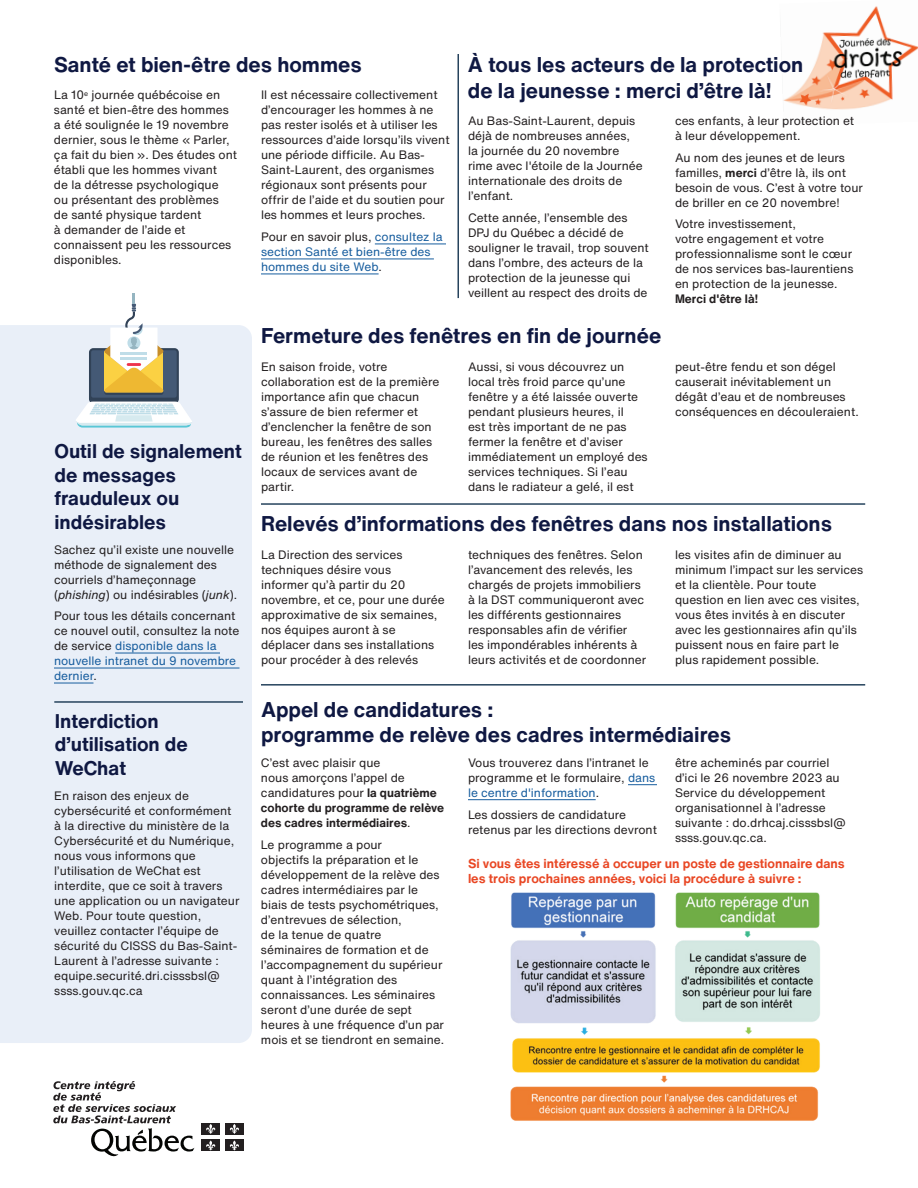
<style>
.page{position:relative;width:918px;height:1188px;background:#fff}
.page>*{position:absolute;margin:0;border:0;box-sizing:border-box;transform-origin:0 0}
.t1{font:700 21px/25.2px "Helvetica Now Text";color:#0f1842}
.t2{font:700 19.5px/23.4px "Helvetica Now Text";color:#0f1842}
.t3{font:700 12.75px/15.3px "Helvetica Now Text";color:#e94724}
.t4{font:12px/15px "Helvetica Now Text";color:#231f20}
.t5{font:700 12px/15px "Helvetica Now Text";color:#231f20}
.t6{font:12px/15px "Helvetica Now Text";color:#175d9e}
.s1{font-weight:700}
.s2{color:#231f20}
.s3{font-style:italic}
.s4{color:#175d9e}
.s5{font-weight:400}
</style>
<div class="page">
<img style="left:783px;top:6px;width:135px;height:104px">
<div style="left:0;top:325px;width:252px;height:718px;background:#e9eff8"></div>
<div style="left:202px;top:1123px;width:18px;height:11px;background:#231f20"></div>
<svg style="left:206px;top:1124px;width:10px;height:10px"></svg>
<div style="left:225px;top:1123px;width:19px;height:11px;background:#231f20"></div>
<svg style="left:230px;top:1124px;width:9px;height:10px"></svg>
<div style="left:202px;top:1140px;width:18px;height:11px;background:#231f20"></div>
<svg style="left:206px;top:1140px;width:10px;height:11px"></svg>
<div style="left:225px;top:1140px;width:19px;height:11px;background:#231f20"></div>
<svg style="left:230px;top:1140px;width:9px;height:11px"></svg>
<svg style="left:53px;top:1081px;width:141px;height:75px"></svg>
<hr style="left:54px;top:701px;width:189px;height:2px;background:#26435d">
<hr style="left:261px;top:684px;width:604px;height:2px;background:#26435d">
<hr style="left:261px;top:503px;width:604px;height:2px;background:#26435d">
<hr style="left:458px;top:54px;width:1px;height:244px;background:#26435d">
<svg style="left:628px;top:784px;width:29px;height:1px"></svg>
<hr style="left:468px;top:799px;width:128px;height:1px;background:#175d9e">
<hr style="left:375px;top:244px;width:71px;height:1px;background:#175d9e">
<hr style="left:261px;top:259px;width:173px;height:1px;background:#175d9e">
<hr style="left:261px;top:274px;width:118px;height:1px;background:#175d9e">
<img style="left:510px;top:892px;width:310px;height:229px">
<hr style="left:115px;top:653px;width:105px;height:1px;background:#175d9e">
<hr style="left:54px;top:668px;width:185px;height:1px;background:#175d9e">
<hr style="left:54px;top:683px;width:39px;height:1px;background:#175d9e">
<div style="left:89px;top:348px;width:90px;height:55px;background:linear-gradient(to right,#314257,#314257);border-radius:4px"></div>
<div style="left:91px;top:350px;width:86px;height:48px;background:#445975;border-radius:2px"></div>
<svg style="left:75px;top:402px;width:118px;height:26px"></svg>
<svg style="left:104px;top:294px;width:60px;height:101px"></svg>
<h1 class="t1" style="left:54px;top:52px;width:309px">Santé et bien-être des hommes</h1>
<h1 class="t1" style="left:468px;top:52px;width:337px">À tous les acteurs de la protection de la jeunesse : merci d’être là!</h1>
<p class="t4" style="left:54px;top:87px;width:185px">La 10<sup>e</sup> journée québécoise en santé et bien-être des hommes a été soulignée le 19 novembre dernier, sous le thème « Parler, ça fait du bien ». Des études ont établi que les hommes vivant<br>de la détresse psychologique<br>ou présentant des problèmes<br>de santé physique tardent<br>à demander de l’aide et connaissent peu les ressources disponibles.</p>
<p class="t4" style="left:261px;top:87px;width:190px">Il est nécessaire collectivement d’encourager les hommes à ne pas rester isolés et à utiliser les ressources d’aide lorsqu’ils vivent une période difficile. Au Bas-<br>Saint-Laurent, des organismes régionaux sont présents pour offrir de l’aide et du soutien pour les hommes et leurs proches.</p>
<p class="t4" style="left:675px;top:113px;width:181px">ces enfants, à leur protection et à leur développement.</p>
<p class="t4" style="left:675px;top:150px;width:190px">Au nom des jeunes et de leurs familles, <span class="s1">merci</span> d’être là, ils ont besoin de vous. C’est à votre tour de briller en ce 20 novembre!</p>
<p class="t4" style="left:675px;top:216px;width:180px">Votre investissement,<br>votre engagement et votre professionnalisme sont le cœur de nos services bas-laurentiens en protection de la jeunesse.</p>
<p class="t5" style="left:675px;top:291px;width:85px">Merci d'être là!</p>
<p class="t4" style="left:468px;top:113px;width:176px">Au Bas-Saint-Laurent, depuis déjà de nombreuses années, la journée du 20 novembre rime avec l'étoile de la Journée internationale des droits de l’enfant.</p>
<p class="t4" style="left:468px;top:210px;width:182px">Cette année, l’ensemble des<br>DPJ du Québec a décidé de souligner le travail, trop souvent dans l’ombre, des acteurs de la protection de la jeunesse qui veillent au respect des droits de</p>
<p class="t6" style="left:261px;top:229px;width:183px"><span class="s2">Pour en savoir plus,</span> consultez la section Santé et bien-être des hommes du site Web<span class="s2">.</span></p>
<h2 class="t2" style="left:54px;top:439px;width:189px">Outil de signalement de messages frauduleux ou indésirables</h2>
<p class="t4" style="left:54px;top:541px;width:185px">Sachez qu’il existe une nouvelle méthode de signalement des courriels d’hameçonnage (<span class="s3">phishing</span>) ou indésirables (<span class="s3">junk</span>).</p>
<p class="t4" style="left:54px;top:608px;width:187px">Pour tous les détails concernant ce nouvel outil, consultez la note de service <span class="s4">disponible dans la nouvelle intranet du 9 novembre dernier</span>.</p>
<h2 class="t2" style="left:55px;top:709px;width:134px">Interdiction d’utilisation de<br>WeChat</h2>
<p class="t4" style="left:54px;top:788px;width:187px">En raison des enjeux de cybersécurité et conformément à la directive du ministère de la<br>Cybersécurité et du Numérique, nous vous informons que l’utilisation de WeChat est interdite, que ce soit à travers une application ou un navigateur<br>Web. Pour toute question, veuillez contacter l’équipe de sécurité du CISSS du Bas-Saint-<br>Laurent à l’adresse suivante : equipe.securité.dri.cisssbsl@ ssss.gouv.qc.ca</p>
<h1 class="t1" style="left:261px;top:323px;width:402px">Fermeture des fenêtres en fin de journée</h1>
<p class="t4" style="left:261px;top:359px;width:180px">En saison froide, votre collaboration est de la première importance afin que chacun s’assure de bien refermer et d’enclencher la fenêtre de son bureau, les fenêtres des salles de réunion et les fenêtres des locaux de services avant de partir.</p>
<p class="t4" style="left:468px;top:359px;width:181px">Aussi, si vous découvrez un local très froid parce qu’une fenêtre y a été laissée ouverte pendant plusieurs heures, il<br>est très important de ne pas fermer la fenêtre et d’aviser immédiatement un employé des services techniques. Si l’eau dans le radiateur a gelé, il est</p>
<p class="t4" style="left:675px;top:359px;width:185px">peut-être fendu et son dégel causerait inévitablement un dégât d’eau et de nombreuses conséquences en découleraient.</p>
<h1 class="t1" style="left:261px;top:511px;width:573px">Relevés d’informations des fenêtres dans nos installations</h1>
<p class="t4" style="left:261px;top:547px;width:185px">La Direction des services techniques désire vous<br>informer qu’à partir du 20 novembre, et ce, pour une durée approximative de six semaines, nos équipes auront à se déplacer dans ses installations pour procéder à des relevés</p>
<p class="t4" style="left:468px;top:547px;width:180px">techniques des fenêtres. Selon l’avancement des relevés, les chargés de projets immobiliers à la DST communiqueront avec les différents gestionnaires responsables afin de vérifier les impondérables inhérents à leurs activités et de coordonner</p>
<p class="t4" style="left:675px;top:547px;width:190px">les visites afin de diminuer au minimum l’impact sur les services et la clientèle. Pour toute question en lien avec ces visites, vous êtes invités à en discuter avec les gestionnaires afin qu’ils puissent nous en faire part le plus rapidement possible.</p>
<h1 class="t1" style="left:261px;top:696px;width:472px">Appel de candidatures :<br>programme de relève des cadres intermédiaires</h1>
<p class="t5" style="left:261px;top:755px;width:185px"><span class="s5">C’est avec plaisir que<br>nous amorçons l’appel de candidatures pour</span> la quatrième cohorte du programme de relève des cadres intermédiaires<span class="s5">.</span></p>
<p class="t4" style="left:261px;top:837px;width:185px">Le programme a pour<br>objectifs la préparation et le développement de la relève des cadres intermédiaires par le biais de tests psychométriques, d’entrevues de sélection,<br>de la tenue de quatre séminaires de formation et de l’accompagnement du supérieur quant à l’intégration des connaissances. Les séminaires seront d’une durée de sept heures à une fréquence d’un par mois et se tiendront en semaine.</p>
<p class="t4" style="left:468px;top:755px;width:189px">Vous trouverez dans l’intranet le programme et le formulaire, <span class="s4">dans le centre d'information</span>.</p>
<p class="t4" style="left:468px;top:807px;width:190px">Les dossiers de candidature retenus par les directions devront</p>
<p class="t4" style="left:675px;top:755px;width:173px">être acheminés par courriel d’ici le 26 novembre 2023 au<br>Service du développement organisationnel à l’adresse suivante : do.drhcaj.cisssbsl@ ssss.gouv.qc.ca.</p>
<p class="t3" style="left:468px;top:856px;width:378px">Si vous êtes intéressé à occuper un poste de gestionnaire dans les trois prochaines années, voici la procédure à suivre :</p>
</div>
